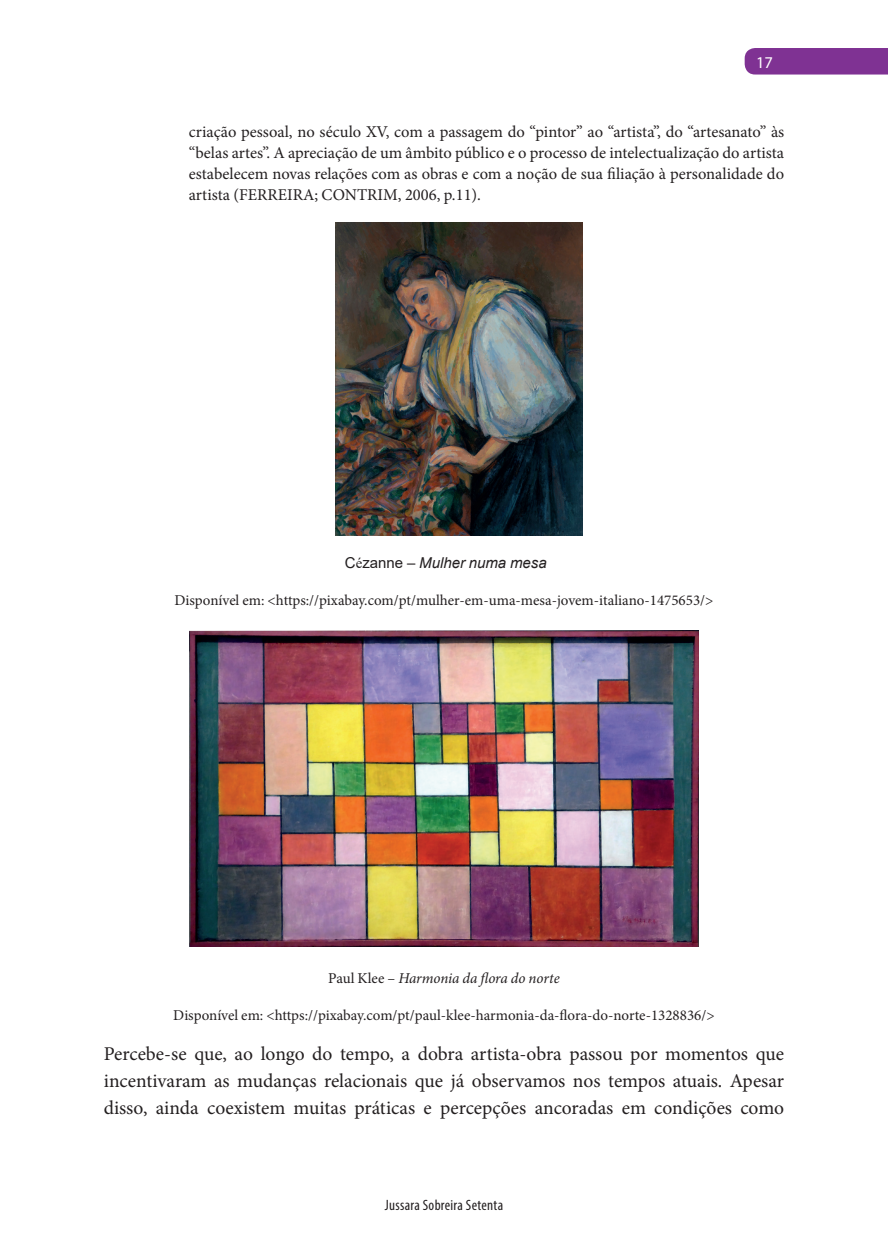
<style>
.page{position:relative;width:888px;height:1258px;background:#fff}
.page>*{position:absolute;margin:0;border:0;box-sizing:border-box;transform-origin:0 0}
.t1{font:19.5px/27px "Minion Pro";color:#231f20;text-align:justify}
.t2{font:16.5px/21px "Minion Pro";color:#231f20;text-align:justify}
.t3{font:16.5px "Myriad Pro";color:#fff}
.t4{font:15px "Minion Pro";color:#231f20}
.t5{font:italic 15px "Minion Pro";letter-spacing:-.01em;color:#231f20}
.t6{font:condensed 15px "Myriad Pro";letter-spacing:.02em;color:#231f20}
.t7{font:italic 15px "Arial";color:#231f20}
.s1{font-style:normal}
.s2{font-family:"Times New Roman";font-style:normal}
</style>
<div class="page">
<div style="left:745px;top:48px;width:143px;height:27px;background:#7f3293"></div>
<img style="left:189px;top:631px;width:510px;height:316px">
<img style="left:335px;top:223px;width:248px;height:312px">
<p class="t3" style="left:756px;top:52px;width:18px">17</p>
<p class="t2" style="left:189px;top:121px;width:597px">criação pessoal, no século XV, com a passagem do “pintor” ao “artista”, do “artesanato” às “belas artes”. A apreciação de um âmbito público e o processo de intelectualização do artista estabelecem novas relações com as obras e com a noção de sua filiação à personalidade do artista (FERREIRA; CONTRIM, 2006, p.11).</p>
<p class="t7" style="left:345px;top:553px;width:203px"><span class="s1">C</span><span class="s2">é</span><span class="s1">zanne –</span> Mulher numa mesa</p>
<p class="t4" style="left:174px;top:590px;width:540px">Disponível em: &lt;https://pixabay.com/pt/mulher-em-uma-mesa-jovem-italiano-1475653/&gt;</p>
<p class="t5" style="left:328px;top:968px;width:233px"><span class="s1">Paul Klee –</span> Harmonia da flora do norte</p>
<p class="t4" style="left:173px;top:1005px;width:543px">Disponível em: &lt;https://pixabay.com/pt/paul-klee-harmonia-da-flora-do-norte-1328836/&gt;</p>
<p class="t1" style="left:104px;top:1040px;width:682px">Percebe-se que, ao longo do tempo, a dobra artista-obra passou por momentos que incentivaram as mudanças relacionais que já observamos nos tempos atuais. Apesar disso, ainda coexistem muitas práticas e percepções ancoradas em condições como</p>
<p class="t6" style="left:385px;top:1196px;width:120px">Jussara Sobreira Setenta</p>
</div>
